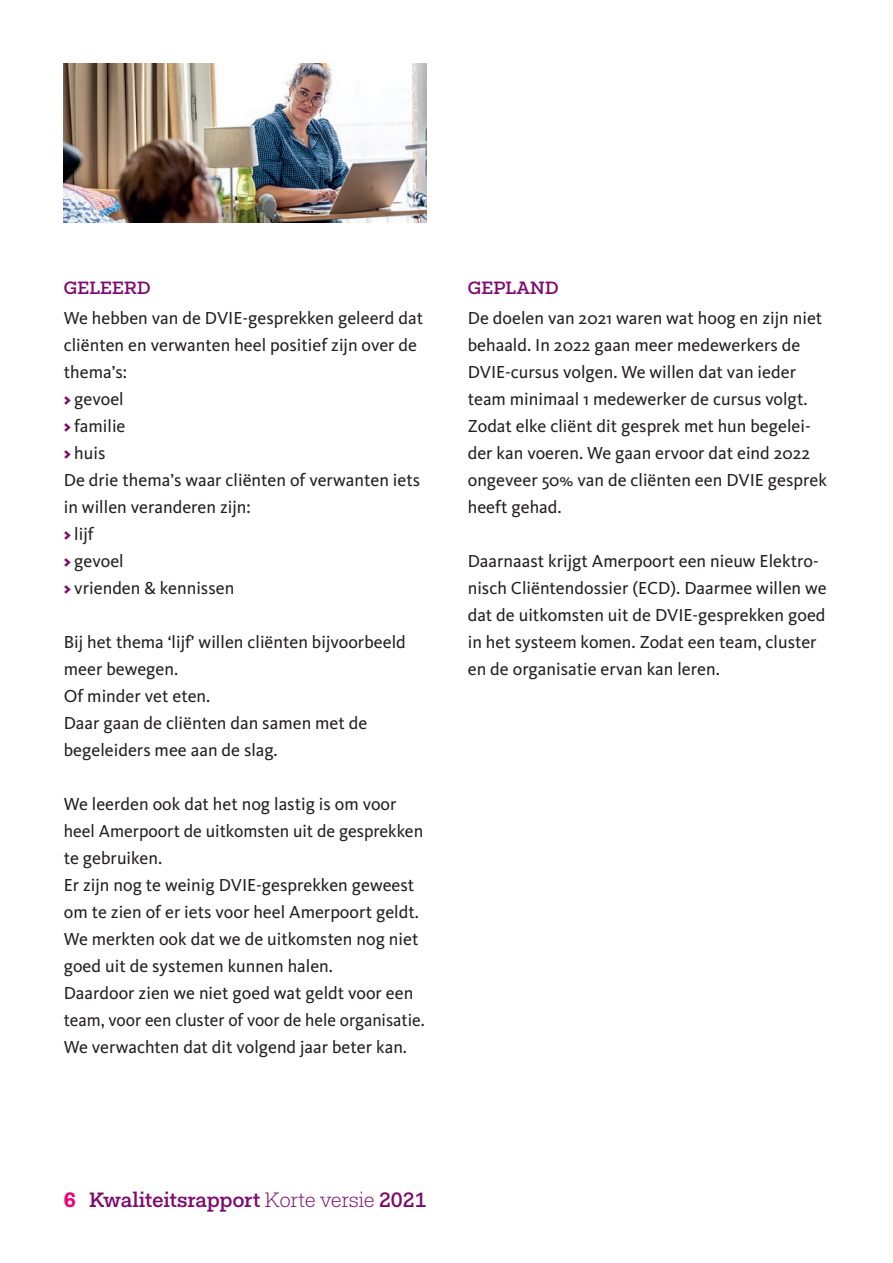
<style>
.page{position:relative;width:893px;height:1263px;background:#fff}
.page>*{position:absolute;margin:0;border:0;box-sizing:border-box;transform-origin:0 0}
.t1{font:500 21px "Fakt Slab Pro";color:#7e0a6d}
.t2{font:18px/27px "Kievit";color:#231f20}
.t3{font:500 18px "Fakt Slab Pro";color:#7e0a6d}
.s1{font-weight:900;color:#7e0a6d}
.s2{font-weight:700;color:#ed0277}
.s3{font-weight:300}
</style>
<div class="page">
<img style="left:64px;top:64px;width:362px;height:158px">
<p class="t3" style="left:64px;top:276px;width:88px">GELEERD</p>
<p class="t2" style="left:64px;top:305px;width:361px">We hebben van de DVIE-gesprekken geleerd dat cliënten en verwanten heel positief zijn over de thema’s:<br><span class="s1">&gt;</span> gevoel<br><span class="s1">&gt;</span> familie<br><span class="s1">&gt;</span> huis<br>De drie thema’s waar cliënten of verwanten iets in willen veranderen zijn:<br><span class="s1">&gt;</span> lijf<br><span class="s1">&gt;</span> gevoel<br><span class="s1">&gt;</span> vrienden &amp; kennissen</p>
<p class="t2" style="left:64px;top:629px;width:343px">Bij het thema ‘lijf’ willen cliënten bijvoorbeeld meer bewegen.<br>Of minder vet eten.<br>Daar gaan de cliënten dan samen met de begeleiders mee aan de slag.</p>
<p class="t2" style="left:64px;top:791px;width:363px">We leerden ook dat het nog lastig is om voor heel Amerpoort de uitkomsten uit de gesprekken te gebruiken.<br>Er zijn nog te weinig DVIE-gesprekken geweest om te zien of er iets voor heel Amerpoort geldt.<br>We merkten ook dat we de uitkomsten nog niet goed uit de systemen kunnen halen.<br>Daardoor zien we niet goed wat geldt voor een team, voor een cluster of voor de hele organisatie.<br>We verwachten dat dit volgend jaar beter kan.</p>
<p class="t3" style="left:468px;top:276px;width:92px">GEPLAND</p>
<p class="t2" style="left:468px;top:305px;width:361px">De doelen van 2021 waren wat hoog en zijn niet behaald. In 2022 gaan meer medewerkers de DVIE-cursus volgen. We willen dat van ieder team minimaal 1 medewerker de cursus volgt.<br>Zodat elke cliënt dit gesprek met hun begelei&shy;der kan voeren. We gaan ervoor dat eind 2022 ongeveer 50% van de cliënten een DVIE gesprek heeft gehad.</p>
<p class="t2" style="left:468px;top:548px;width:360px">Daarnaast krijgt Amerpoort een nieuw Elektro&shy;nisch Cliëntendossier (ECD). Daarmee willen we dat de uitkomsten uit de DVIE-gesprekken goed in het systeem komen. Zodat een team, cluster en de organisatie ervan kan leren.</p>
<p class="t1" style="left:64px;top:1186px;width:364px"><span class="s2">6</span> Kwaliteitsrapport <span class="s3">Korte versie</span> 2021</p>
</div>
